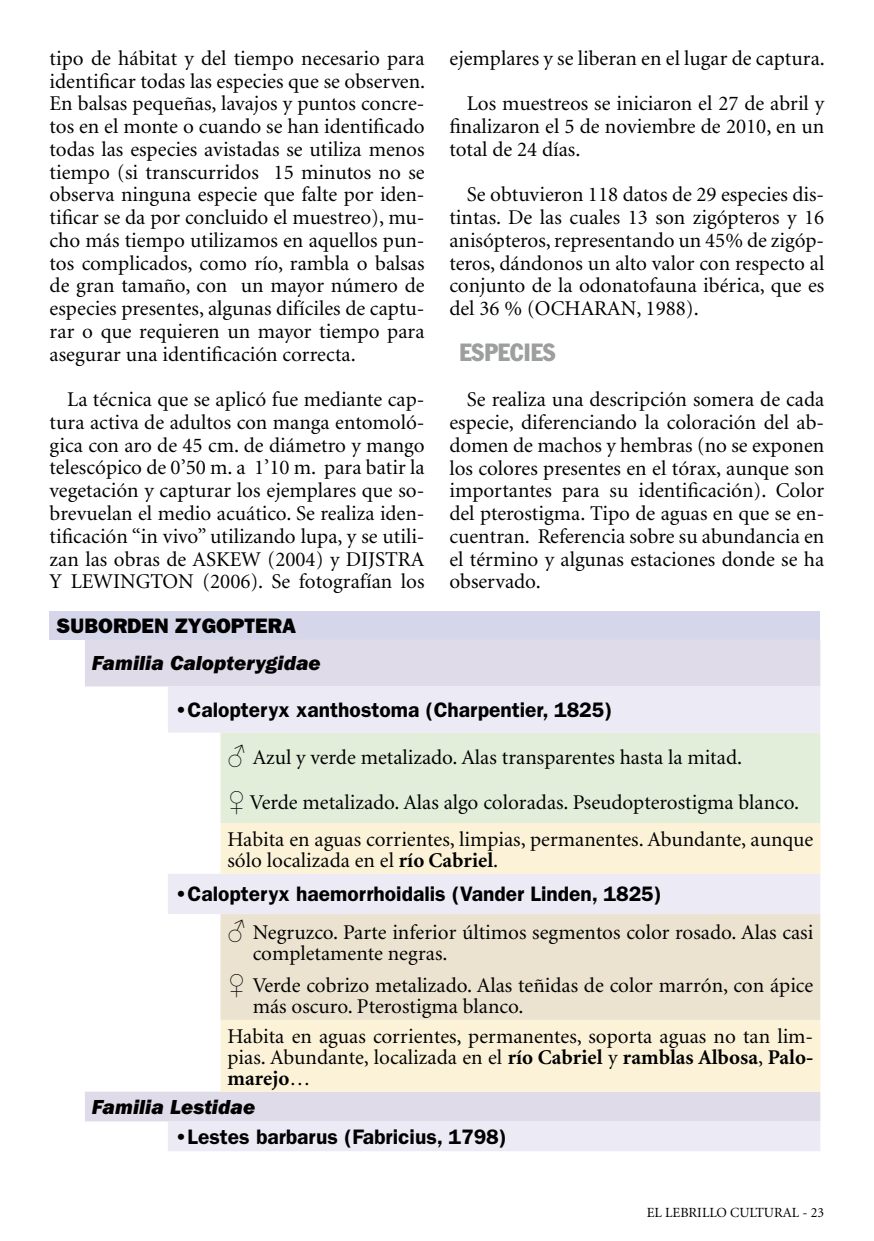
<style>
.page{position:relative;width:874px;height:1241px;background:#fff}
.page>*{position:absolute;margin:0;border:0;box-sizing:border-box;transform-origin:0 0}
.t1{font:condensed 24.5px "Franklin Gothic";color:#9c9e9f}
.t2{font:21px/22.8px "Minion";color:#000;text-align:justify}
.t3{font:600 21px "ITC Franklin Gothic Std";color:#000}
.t4{font:21px "ITC Franklin Gothic Std Hvy It";color:#000}
.t5{font:21px "ITC Franklin Gothic Std Hvy";color:#000}
.t6{font:14px "Minion";color:#000}
.s1{font-family:"Arial";font-weight:700;font-size:24.5px}
.s2{font-weight:700}
</style>
<div class="page">
<div style="left:50px;top:611px;width:769px;height:28px;background:#d6d6ea"></div>
<svg style="left:85px;top:639px;width:734px;height:482px;fill:#dfdbe9"></svg>
<svg style="left:168px;top:686px;width:651px;height:464px;fill:#ebeaf5"></svg>
<div style="left:220px;top:732px;width:599px;height:90px;background:#e2eeda"></div>
<svg style="left:220px;top:823px;width:599px;height:268px;fill:#fbf2d8"></svg>
<div style="left:220px;top:914px;width:599px;height:105px;background:#ebe3cf"></div>
<p class="t2" style="left:50px;top:47px;width:377px">tipo de hábitat y del tiempo necesario para identificar todas las especies que se observen.<br>En balsas pequeñas, lavajos y puntos concre&shy;tos en el monte o cuando se han identificado todas las especies avistadas se utiliza menos tiempo (si transcurridos 15 minutos no se observa ninguna especie que falte por iden&shy;tificar se da por concluido el muestreo), mu&shy;cho más tiempo utilizamos en aquellos pun&shy;tos complicados, como río, rambla o balsas de gran tamaño, con un mayor número de especies presentes, algunas difíciles de captu&shy;rar o que requieren un mayor tiempo para asegurar una identificación correcta.</p>
<p class="t2" style="left:50px;top:389px;width:376px;text-indent:17px">La técnica que se aplicó fue mediante cap&shy;tura activa de adultos con manga entomoló&shy;gica con aro de 45 cm. de diámetro y mango telescópico de 0’50 m. a 1’10 m. para batir la vegetación y capturar los ejemplares que so&shy;brevuelan el medio acuático. Se realiza iden&shy;tificación “in vivo” utilizando lupa, y se utili&shy;zan las obras de ASKEW (2004) y DIJSTRA Y LEWINGTON (2006). Se fotografían los</p>
<p class="t5" style="left:57px;top:613px;width:240px">SUBORDEN ZYGOPTERA</p>
<p class="t4" style="left:92px;top:651px;width:230px">Familia Calopterygidae</p>
<p class="t3" style="left:175px;top:697px;width:439px">•Calopteryx xanthostoma (Charpentier, 1825)</p>
<p class="t2" style="left:227px;top:735px;width:573px;line-height:45.1px"><span class="s1">♂</span> Azul y verde metalizado. Alas transparentes hasta la mitad.<br><span class="s1">♀</span> Verde metalizado. Alas algo coloradas. Pseudopterostigma blanco.</p>
<p class="t2" style="left:227px;top:829px;width:587px;line-height:21px">Habita en aguas corrientes, limpias, permanentes. Abundante, aunque sólo localizada en el <span class="s2">río Cabriel</span>.</p>
<p class="t3" style="left:175px;top:881px;width:488px">•Calopteryx haemorrhoidalis (Vander Linden, 1825)</p>
<p class="t2" style="left:252px;top:922px;width:562px;line-height:21px;text-indent:-25px"><span class="s1">♂</span> Negruzco. Parte inferior últimos segmentos color rosado. Alas casi completamente negras.</p>
<p class="t2" style="left:252px;top:975px;width:562px;line-height:21px;text-indent:-25px"><span class="s1">♀</span> Verde cobrizo metalizado. Alas teñidas de color marrón, con ápice más oscuro. Pterostigma blanco.</p>
<p class="t2" style="left:227px;top:1026px;width:587px;line-height:21px">Habita en aguas corrientes, permanentes, soporta aguas no tan lim&shy;pias. Abundante, localizada en el <span class="s2">río Cabriel</span> y <span class="s2">ramblas Albosa</span>, <span class="s2">Palo&shy;marejo</span>…</p>
<p class="t4" style="left:92px;top:1094px;width:165px">Familia Lestidae</p>
<p class="t3" style="left:175px;top:1123px;width:333px">•Lestes barbarus (Fabricius, 1798)</p>
<p class="t2" style="left:449px;top:36px;width:377px;line-height:45.5px;text-align:right">ejemplares y se liberan en el lugar de captura.<br>Los muestreos se iniciaron el 27 de abril y</p>
<p class="t2" style="left:449px;top:116px;width:376px">finalizaron el 5 de noviembre de 2010, en un total de 24 días.</p>
<p class="t2" style="left:449px;top:184px;width:376px;text-indent:17px">Se obtuvieron 118 datos de 29 especies dis&shy;tintas. De las cuales 13 son zigópteros y 16 anisópteros, representando un 45% de zigóp&shy;teros, dándonos un alto valor con respecto al conjunto de la odonatofauna ibérica, que es del 36 % (OCHARAN, 1988).</p>
<p class="t1" style="left:459px;top:337px;width:98px">ESPECIES</p>
<p class="t2" style="left:449px;top:389px;width:376px;text-indent:17px">Se realiza una descripción somera de cada especie, diferenciando la coloración del ab&shy;domen de machos y hembras (no se exponen los colores presentes en el tórax, aunque son importantes para su identificación). Color del pterostigma. Tipo de aguas en que se en&shy;cuentran. Referencia sobre su abundancia en el término y algunas estaciones donde se ha observado.</p>
<p class="t6" style="left:646px;top:1205px;width:179px">EL LEBRILLO CULTURAL - 23</p>
</div>
